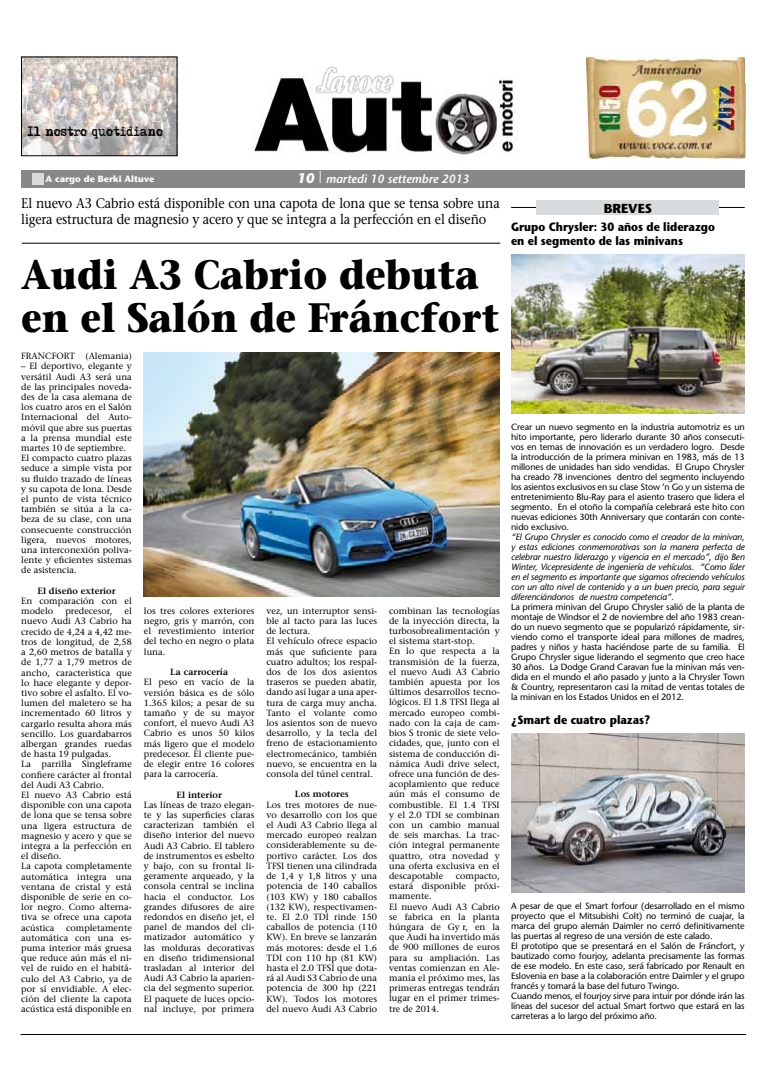
<style>
.page{position:relative;width:766px;height:1078px;background:#fff}
.page>*{position:absolute;margin:0;border:0;box-sizing:border-box;transform-origin:0 0}
.t1{font:700 41px/43px "Stone Serif";color:#000;scale:.9 1}
.t2{font:14px/16px "Stone Serif";letter-spacing:-.01em;color:#000;scale:.9 1}
.t3{font:700 13px "Stone Sans";color:#000}
.t4{font:700 12px/14px "Stone Sans";color:#000;scale:.9 1}
.t5{font:italic 600 12px "Stone Sans";color:#fff}
.t6{font:12px "Adler";letter-spacing:-.01em;color:#000;scale:.9 1}
.t7{font:9px/10.2px "Stone Serif";color:#000}
.t8{font:9px/10px "Stone Sans";letter-spacing:-.01em;color:#000;text-align:justify}
.t9{font:italic 9px/10px "Stone Sans";letter-spacing:-.01em;color:#000;text-align:justify}
.t10{font:600 9px "Stone Serif";color:#000}
.t11{font:700 9px "Stone Sans";color:#fff}
.s1{font-weight:700;font-size:14px}
</style>
<div class="page">
<div style="left:21px;top:170px;width:723px;height:17px;background:#87888a"></div>
<img style="left:21px;top:67px;width:723px;height:92px">
<hr style="left:22px;top:243px;width:478px;height:1px;background:#000">
<img style="left:23px;top:59px;width:152px;height:95px">
<div style="left:21px;top:57px;width:156px;height:99px;border:1px solid #000"></div>
<hr style="left:511px;top:207px;width:233px;height:1px;background:#000">
<div style="left:536px;top:201px;width:183px;height:14px;background:#d9dadb"></div>
<hr style="left:21px;top:1033px;width:725px;height:1px;background:#000">
<img style="left:586px;top:57px;width:158px;height:101px">
<div style="left:32px;top:173px;width:12px;height:12px;background:#d9dadb"></div>
<img style="left:144px;top:352px;width:355px;height:244px">
<img style="left:511px;top:254px;width:233px;height:159px">
<img style="left:511px;top:733px;width:233px;height:159px">
<h3 class="t6" style="left:28px;top:127px;width:153px">Il nostro quotidiano</h3>
<p class="t11" style="left:46px;top:173px;width:110px">A cargo de Berki Altuve</p>
<h3 class="t5" style="left:297px;top:171px;width:174px"><span class="s1">10</span> <sup>|</sup> martedì 10 settembre 2013</h3>
<h2 class="t2" style="left:21px;top:195px;width:533px">El nuevo A3 Cabrio está disponible con una capota de lona que se tensa sobre una ligera estructura de magnesio y acero y que se integra a la perfección en el diseño</h2>
<h1 class="t1" style="left:21px;top:253px;width:533px">Audi A3 Cabrio debuta en el Salón de Fráncfort</h1>
<p class="t7" style="left:21px;top:351px;width:112px">FRANCFORT (Alemania)</p>
<p class="t7" style="left:21px;top:361px;width:112px">– El deportivo, elegante y versátil Audi A3 será una de las principales noveda&shy;des de la casa alemana de los cuatro aros en el Salón<br>Internacional del Auto&shy;móvil que abre sus puertas a la prensa mundial este martes 10 de septiembre.<br>El compacto cuatro plazas seduce a simple vista por su fluido trazado de líneas y su capota de lona. Desde el punto de vista técnico también se sitúa a la ca&shy;beza de su clase, con una consecuente construcción ligera, nuevos motores, una interconexión poliva&shy;lente y eficientes sistemas de asistencia.</p>
<p class="t10" style="left:37px;top:585px;width:80px">El diseño exterior</p>
<p class="t7" style="left:21px;top:595px;width:112px">En comparación con el modelo</p>
<p class="t7" style="left:21px;top:606px;width:112px;text-indent:103px">el nuevo Audi A3 Cabrio ha crecido de 4,24 a 4,42 me&shy;tros de longitud, de 2,58 a 2,60 metros de batalla y de 1,77 a 1,79 metros de ancho, caracterìstica que lo hace elegante y depor&shy;tivo sobre el asfalto. El vo&shy;lumen del maletero se ha incrementado 60 litros y cargarlo resulta ahora más sencillo. Los guardabarros albergan grandes ruedas de hasta 19 pulgadas.<br>La parrilla Singleframe confiere carácter al frontal del Audi A3 Cabrio.<br>El nuevo A3 Cabrio está disponible con una capota de lona que se tensa sobre una ligera estructura de magnesio y acero y que se integra a la perfección en el diseño.<br>La capota completamente automática integra una ventana de cristal y está disponible de serie en co&shy;lor negro. Como alterna&shy;tiva se ofrece una capota acústica</p>
<p class="t7" style="left:65px;top:606px;width:48px">predecesor,</p>
<p class="t7" style="left:21px;top:922px;width:112px;text-align:justify;text-indent:45px">completamente automática con una es&shy;puma interior más gruesa que reduce aún más el ni&shy;vel de ruido en el habitá&shy;culo del A3 Cabrio, ya de por sí envidiable. A elec&shy;ción del cliente la capota acústica está disponible en</p>
<p class="t7" style="left:144px;top:605px;width:112px;text-align:justify">los tres colores exteriores negro, gris y marrón, con el revestimiento interior del techo en negro o plata luna.</p>
<p class="t10" style="left:170px;top:666px;width:59px">La carrocería</p>
<p class="t7" style="left:144px;top:677px;width:112px;text-align:justify">El peso en vacío de la versión básica es de sólo 1.365 kilos; a pesar de su tamaño y de su mayor confort, el nuevo Audi A3<br>Cabrio es unos 50 kilos más ligero que el modelo predecesor. El cliente pue&shy;de elegir entre 16 colores para la carrocería.</p>
<p class="t10" style="left:176px;top:788px;width:47px">El interior</p>
<p class="t7" style="left:144px;top:799px;width:112px;text-align:justify">Las líneas de trazo elegan&shy;te y las superficies claras caracterizan también el diseño interior del nuevo Audi A3 Cabrio. El tablero de instrumentos es esbelto y bajo, con su frontal li&shy;geramente arqueado, y la consola central se inclina hacia el conductor. Los grandes difusores de aire redondos en diseño jet, el panel de mandos del cli&shy;matizador automático y las molduras decorativas en diseño tridimensional trasladan al interior del Audi A3 Cabrio la aparien&shy;cia del segmento superior.<br>El paquete de luces opcio&shy;nal incluye, por primera</p>
<p class="t7" style="left:266px;top:605px;width:112px">vez, un interruptor sensi&shy;ble al tacto para las luces de lectura.<br>El vehículo ofrece espacio más que suficiente para cuatro adultos; los respal&shy;dos de los dos asientos traseros se pueden abatir, dando así lugar a una aper&shy;tura de carga muy ancha.<br>Tanto el volante como los asientos son de nuevo desarrollo, y la tecla del freno de estacionamiento electromecánico, también nuevo, se encuentra en la consola del túnel central.</p>
<p class="t10" style="left:295px;top:788px;width:55px">Los motores</p>
<p class="t7" style="left:266px;top:799px;width:112px;text-align:justify">Los tres motores de nue&shy;vo desarrollo con los que el Audi A3 Cabrio llega al mercado europeo realzan considerablemente su de&shy;portivo carácter. Los dos TFSI tienen una cilindrada de 1,4 y 1,8 litros y una potencia de 140 caballos (103 KW) y 180 caballos (132 KW), respectivamen&shy;te. El 2.0 TDI rinde 150 caballos de potencia (110<br>KW). En breve se lanzarán más motores: desde el 1.6<br>TDI con 110 hp (81 KW) hasta el 2.0 TFSI que dota&shy;rá al Audi S3 Cabrio de una potencia de 300 hp (221<br>KW). Todos los motores del nuevo Audi A3 Cabrio</p>
<p class="t7" style="left:389px;top:605px;width:112px">combinan las tecnologías de la inyección directa, la turbosobrealimentación y el sistema start-stop.<br>En lo que respecta a la transmisión de la fuerza, el nuevo Audi A3 Cabrio también apuesta por los últimos desarrollos tecno&shy;lógicos. El 1.8 TFSI llega al mercado europeo combi&shy;nado con la caja de cam&shy;bios S tronic de siete velo&shy;cidades, que, junto con el sistema de conducción di&shy;námica Audi drive select, ofrece una función de des&shy;acoplamiento que reduce aún más el consumo de combustible. El 1.4 TFSI y el 2.0 TDI se combinan con un cambio manual de seis marchas. La trac&shy;ción integral permanente quattro, otra novedad y una oferta exclusiva en el descapotable</p>
<p class="t7" style="left:389px;top:870px;width:112px;text-indent:67px">compacto, estará disponible próxi&shy;mamente.<br>El nuevo Audi A3 Cabrio se fabrica en la planta húngara de Győr, en la que Audi ha invertido más de 900 millones de euros para su ampliación. Las ventas comienzan en Ale&shy;mania el próximo mes, las primeras entregas tendrán lugar en el primer trimes&shy;tre de 2014.</p>
<h3 class="t3" style="left:603px;top:201px;width:50px">BREVES</h3>
<h3 class="t4" style="left:511px;top:219px;width:228px">Grupo Chrysler: 30 años de liderazgo en el segmento de las minivans</h3>
<p class="t8" style="left:511px;top:421px;width:235px">Crear un nuevo segmento en la industria automotriz es un hito importante, pero liderarlo durante 30 años consecuti&shy;vos en temas de innovación es un verdadero logro. Desde la introducción de la primera minivan en 1983, más de 13 millones de unidades han sido vendidas. El Grupo Chrysler ha creado 78 invenciones dentro del segmento incluyendo los asientos exclusivos en su clase Stow ‘n Go y un sistema de entretenimiento Blu-Ray para el asiento trasero que lidera el segmento. En el otoño la compañía celebrará este hito con nuevas ediciones 30th Anniversary que contarán con conte&shy;nido exclusivo.</p>
<p class="t9" style="left:511px;top:531px;width:235px">“El Grupo Chrysler es conocido como el creador de la minivan, y estas ediciones conmemorativas son la manera perfecta de celebrar nuestro liderazgo y vigencia en el mercado”, dijo Ben Winter, Vicepresidente de ingeniería de vehículos. “Como líder en el segmento es importante que sigamos ofreciendo vehículos con un alto nivel de contenido y a un buen precio, para seguir diferenciándonos de nuestra competencia”.</p>
<p class="t8" style="left:511px;top:601px;width:235px">La primera minivan del Grupo Chrysler salió de la planta de montaje de Windsor el 2 de noviembre del año 1983 crean&shy;do un nuevo segmento que se popularizó rápidamente, sir&shy;viendo como el transporte ideal para millones de madres, padres y niños y hasta haciéndose parte de su familia. El Grupo Chrysler sigue liderando el segmento que creo hace 30 años. La Dodge Grand Caravan fue la minivan más ven&shy;dida en el mundo el año pasado y junto a la Chrysler Town &amp; Country, representaron casi la mitad de ventas totales de la minivan en los Estados Unidos en el 2012.</p>
<h3 class="t4" style="left:511px;top:712px;width:156px">¿Smart de cuatro plazas?</h3>
<p class="t8" style="left:511px;top:900px;width:235px;text-align:left">A pesar de que el Smart forfour (desarrollado en el mismo proyecto que el Mitsubishi Colt) no terminó de cuajar, la marca del grupo alemán Daimler no cerró definitivamente las puertas al regreso de una versión de este calado.<br>El prototipo que se presentará en el Salón de Fráncfort, y bautizado como fourjoy, adelanta precisamente las formas de ese modelo. En este caso, será fabricado por Renault en Eslovenia en base a la colaboración entre Daimler y el grupo francés y tomará la base del futuro Twingo.<br>Cuando menos, el fourjoy sirve para intuir por dónde irán las líneas del sucesor del actual Smart fortwo que estará en las carreteras a lo largo del próximo año.</p>
</div>
